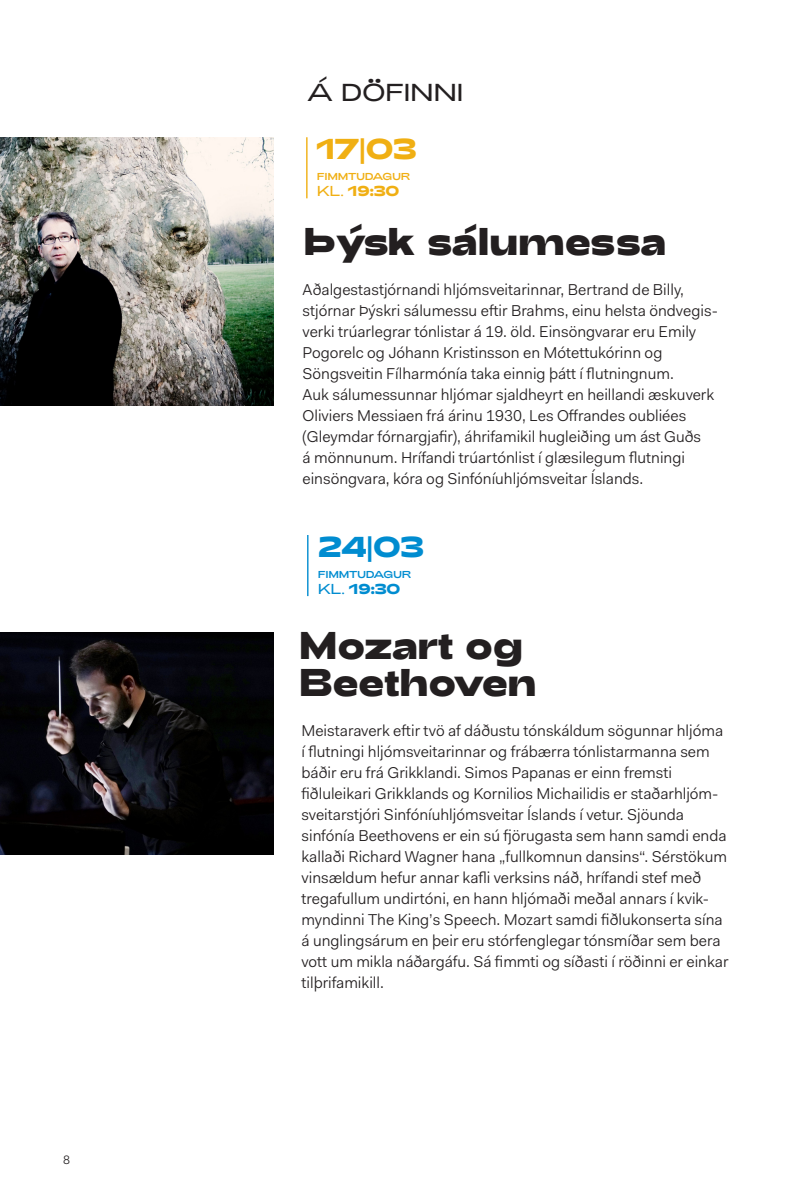
<style>
.page{position:relative;width:794px;height:1191px;background:#fff}
.page>*{position:absolute;margin:0;border:0;box-sizing:border-box;transform-origin:0 0}
.t1{font:900 38.68px/36.8px "Adieu";letter-spacing:-.02em;color:#231f20}
.t2{font:900 28.7px "Adieu";color:#008cd0}
.t3{font:900 28.7px "Adieu";color:#f0af13}
.t4{font:300 24.5px "Adieu";letter-spacing:-.02em;color:#231f20}
.t5{font:15.75px/21px "Fakt Pro Blond";color:#231f20}
.t6{font:900 14.35px "Adieu";color:#008cd0}
.t7{font:900 14.35px "Adieu";color:#f0af13}
.t8{font:12.25px "Fakt Pro Blond";color:#231f20}
.t9{font:10.15px "Adieu";letter-spacing:-.035em;color:#008cd0}
.t10{font:10.15px "Adieu";letter-spacing:-.035em;color:#f0af13}
.s1{font-weight:300}
</style>
<div class="page">
<hr style="left:307px;top:535px;width:1px;height:61px;background:#008cd0">
<hr style="left:306px;top:137px;width:1px;height:61px;background:#f0af13">
<img style="left:0;top:137px;width:273px;height:268px">
<img style="left:0;top:632px;width:273px;height:222px">
<p class="t8" style="left:63px;top:1151px;width:8px">8</p>
<h3 class="t4" style="left:307px;top:78px;width:158px">Á DÖFINNI</h3>
<h2 class="t3" style="left:317px;top:132px;width:102px">17<span class="s1">|</span>03</h2>
<p class="t10" style="left:317px;top:170px;width:95px">FIMMTUDAGUR</p>
<p class="t7" style="left:317px;top:183px;width:84px"><span class="s1">KL.</span> 19:30</p>
<h1 class="t1" style="left:302px;top:223px;width:366px">Þýsk sálumessa</h1>
<p class="t5" style="left:302px;top:279px;width:417px">Aðalgestastjórnandi hljómsveitarinnar, Bertrand de Billy, stjórnar Þýskri sálumessu eftir Brahms, einu helsta öndvegis&shy;verki trúarlegrar tónlistar á 19. öld. Einsöngvarar eru Emily Pogorelc og Jóhann Kristinsson en Mótettukórinn og Söngsveitin Fílharmónía taka einnig þátt í flutningnum.<br>Auk sálumessunnar hljómar sjaldheyrt en heillandi æskuverk Oliviers Messiaen frá árinu 1930, Les Offrandes oubliées (Gleymdar fórnargjafir), áhrifamikil hugleiðing um ást Guðs<br>á mönnunum. Hrífandi trúartónlist í glæsilegum flutningi einsöngvara, kóra og Sinfóníuhljómsveitar Íslands.</p>
<h2 class="t2" style="left:318px;top:530px;width:108px">24<span class="s1">|</span>03</h2>
<p class="t9" style="left:318px;top:568px;width:95px">FIMMTUDAGUR</p>
<p class="t6" style="left:318px;top:580px;width:84px"><span class="s1">KL.</span> 19:30</p>
<h1 class="t1" style="left:298px;top:627px;width:240px">Mozart og<br>Beethoven</h1>
<p class="t5" style="left:301px;top:719px;width:428px">Meistaraverk eftir tvö af dáðustu tónskáldum sögunnar hljóma í flutningi hljómsveitarinnar og frábærra tónlistarmanna sem báðir eru frá Grikklandi. Simos Papanas er einn fremsti fiðluleikari Grikklands og Kornilios Michailidis er staðarhljóm&shy;sveitarstjóri Sinfóníuhljómsveitar Íslands í vetur. Sjöunda sinfónía Beethovens er ein sú fjörugasta sem hann samdi enda kallaði Richard Wagner hana „fullkomnun dansins“. Sérstökum vinsældum hefur annar kafli verksins náð, hrífandi stef með tregafullum undirtóni, en hann hljómaði meðal annars í kvik&shy;myndinni The King’s Speech. Mozart samdi fiðlukonserta sína á unglingsárum en þeir eru stórfenglegar tónsmíðar sem bera vott um mikla náðargáfu. Sá fimmti og síðasti í röðinni er einkar tilþrifamikill.</p>
</div>
